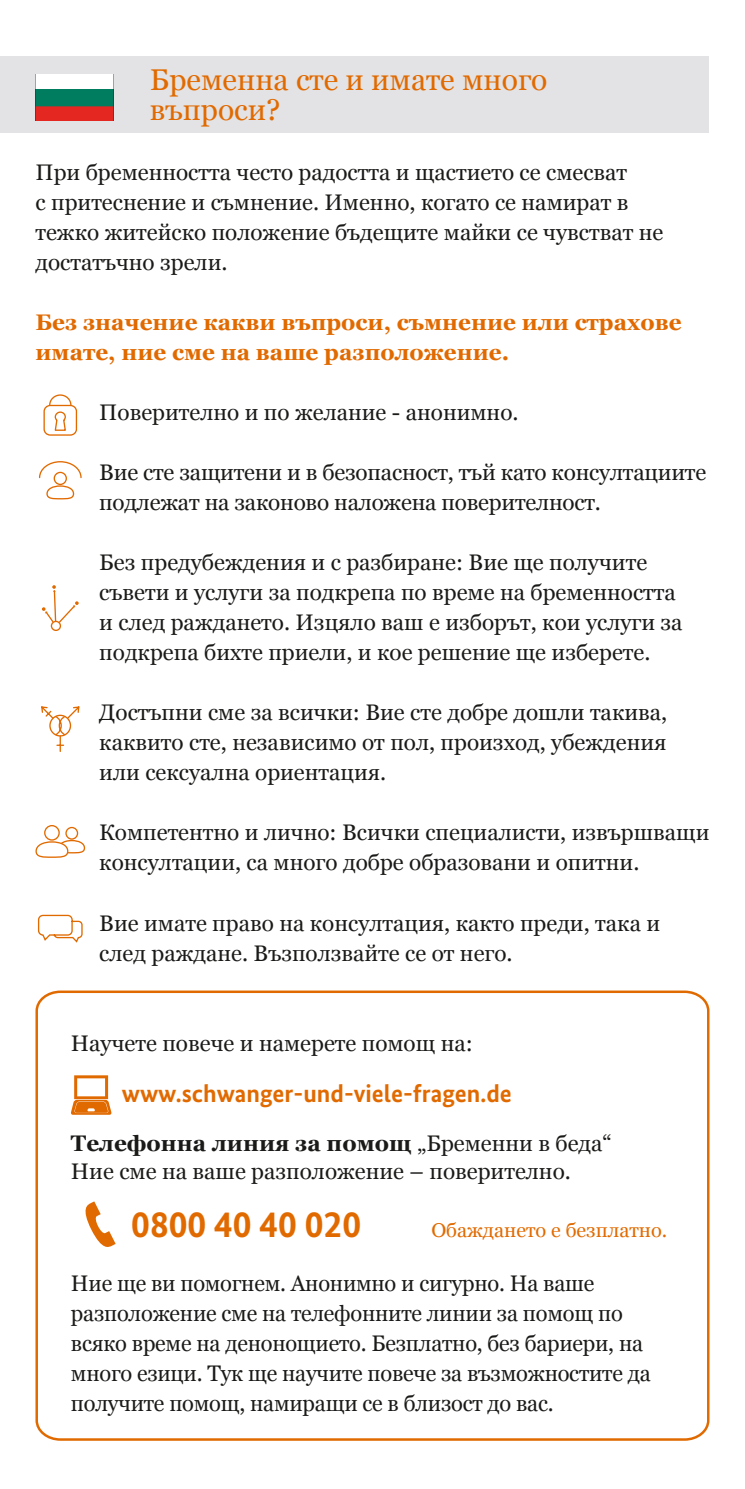
<style>
.page{position:relative;width:745px;height:1489px;background:#fff}
.page>*{position:absolute;margin:0;border:0;box-sizing:border-box;transform-origin:0 0}
.Fließtext_10pt{font:700 37.5px "Bundes Sans";color:#e16a00}
._01-Head{font:30px/30px "Georgia";color:#e16a00}
.Fließtext_10pt-2{font:700 25px "Bundes Sans";color:#e16a00}
._03-Copy{font:22.5px/30px "Georgia";color:#1a1a18}
.Fließtext_10pt-3{font:22.5px/27.5px "Georgia";color:#1a1a18}
._01-Head-2{font:700 22.5px/30px "Georgia";color:#e16a00}
.Fließtext_10pt-4{font:20px "Georgia";color:#e16a00}
.s1{font-weight:700}
</style>
<div class="page">
<div style="left:43px;top:405px;width:34px;height:30px;border:1px solid #e16a00;border-radius:6px"></div>
<svg style="left:48px;top:394px;width:24px;height:37px"></svg>
<svg style="left:39px;top:461px;width:43px;height:39px"></svg>
<div style="left:51px;top:620px;width:10px;height:11px;border:1px solid #e16a00;border-radius:50%"></div>
<svg style="left:42px;top:585px;width:37px;height:39px"></svg>
<svg style="left:41px;top:706px;width:39px;height:46px"></svg>
<svg style="left:35px;top:825px;width:51px;height:33px"></svg>
<svg style="left:37px;top:914px;width:46px;height:29px"></svg>
<div style="left:0;top:57px;width:708px;height:76px;background:#e3e2e4"></div>
<svg style="left:35px;top:74px;width:78px;height:46px;background:#968c80"></svg>
<svg style="left:35px;top:990px;width:675px;height:451px"></svg>
<p class="_01-Head" style="left:150px;top:63px;width:399px">Бременна сте и имате много въпроси?</p>
<p class="_03-Copy" style="left:35px;top:156px;width:629px">При бременността често радостта и щастието се смесват<br>с притеснение и съмнение. Именно, когато се намират в тежко житейско положение бъдещите майки се чувстват не достатъчно зрели.</p>
<p class="_01-Head-2" style="left:35px;top:306px;width:647px">Без значение какви въпроси, съмнение или страхове имате, ние сме на ваше разположение.</p>
<p class="_03-Copy" style="left:99px;top:396px;width:420px">Поверително и по желание - анонимно.</p>
<p class="_03-Copy" style="left:99px;top:456px;width:608px">Вие сте защитени и в безопасност, тъй като консултациите подлежат на законово наложена поверителност.</p>
<p class="_03-Copy" style="left:99px;top:546px;width:584px">Без предубеждения и с разбиране: Вие ще получите съвети и услуги за подкрепа по време на бременността и след раждането. Изцяло ваш е изборът, кои услуги за подкрепа бихте приели, и кое решение ще изберете.</p>
<p class="_03-Copy" style="left:99px;top:696px;width:569px;text-align:justify">Достъпни сме за всички: Вие сте добре дошли такива, каквито сте, независимо от пол, произход, убеждения или сексуална ориентация.</p>
<p class="_03-Copy" style="left:99px;top:816px;width:611px">Компетентно и лично: Всички специалисти, извършващи консултации, са много добре образовани и опитни.</p>
<p class="_03-Copy" style="left:99px;top:906px;width:562px">Вие имате право на консултация, както преди, така и след раждане. Възползвайте се от него.</p>
<p class="Fließtext_10pt-3" style="left:71px;top:1028px;width:403px">Научете повече и намерете помощ на:</p>
<p class="Fließtext_10pt-2" style="left:122px;top:1078px;width:391px">www.schwanger-und-viele-fragen.de</p>
<p class="Fließtext_10pt-3" style="left:71px;top:1128px;width:542px"><span class="s1">Телефонна линия за помощ</span> „Бременни в беда“<br>Ние сме на ваше разположение – поверително.</p>
<p class="Fließtext_10pt" style="left:131px;top:1201px;width:231px">0800 40 40 020</p>
<p class="Fließtext_10pt-4" style="left:431px;top:1215px;width:237px">Обаждането е безплатно.</p>
<p class="_03-Copy" style="left:71px;top:1266px;width:581px">Ние ще ви помогнем. Анонимно и сигурно. На ваше разположение сме на телефонните линии за помощ по всяко време на денонощието. Безплатно, без бариери, на много езици. Тук ще научите повече за възможностите да получите помощ, намиращи се в близост до вас.</p>
</div>
